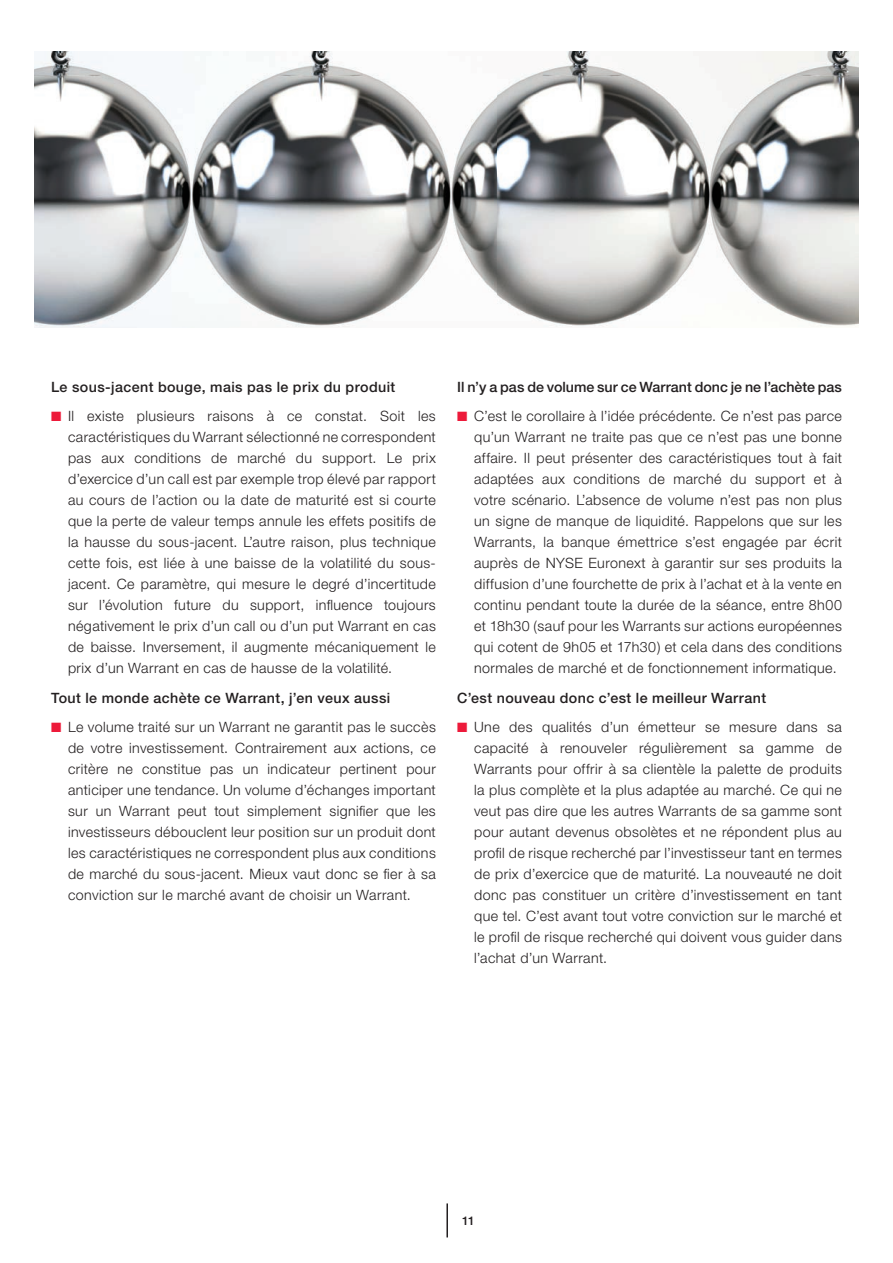
<style>
.page{position:relative;width:893px;height:1263px;background:#fff}
.page>*{position:absolute;margin:0;border:0;box-sizing:border-box;transform-origin:0 0}
.t1{font:300 14.25px/21px "Helvetica Neue";letter-spacing:.03em;color:#231f20;text-align:justify}
.t2{font:500 14.25px "Helvetica Neue";letter-spacing:.03em;color:#231f20}
.t3{font:500 14.25px "Helvetica Neue";color:#231f20}
.t4{font:500 12px "Helvetica Neue";color:#231f20}
.s1{color:#ed1a3a}
</style>
<div class="page">
<hr style="left:446px;top:1203px;width:2px;height:34px;background:#231f20">
<img style="left:34px;top:51px;width:825px;height:277px">
<p class="t2" style="left:51px;top:378px;width:346px">Le sous-jacent bouge, mais pas le prix du produit</p>
<p class="t1" style="left:68px;top:405px;width:369px;text-indent:-17px"><span class="s1">■</span> Il existe plusieurs raisons à ce constat. Soit les caractéristiques du Warrant sélectionné ne correspondent pas aux conditions de marché du support. Le prix d’exercice d’un call est par exemple trop élevé par rapport au cours de l’action ou la date de maturité est si courte que la perte de valeur temps annule les effets positifs de la hausse du sous-jacent. L’autre raison, plus technique cette fois, est liée à une baisse de la volatilité du sous&shy;jacent. Ce paramètre, qui mesure le degré d’incertitude sur l’évolution future du support, influence toujours négativement le prix d’un call ou d’un put Warrant en cas de baisse. Inversement, il augmente mécaniquement le prix d’un Warrant en cas de hausse de la volatilité.</p>
<p class="t2" style="left:51px;top:689px;width:341px">Tout le monde achète ce Warrant, j’en veux aussi</p>
<p class="t1" style="left:68px;top:716px;width:369px;text-indent:-17px"><span class="s1">■</span> Le volume traité sur un Warrant ne garantit pas le succès de votre investissement. Contrairement aux actions, ce critère ne constitue pas un indicateur pertinent pour anticiper une tendance. Un volume d’échanges important sur un Warrant peut tout simplement signifier que les investisseurs débouclent leur position sur un produit dont les caractéristiques ne correspondent plus aux conditions de marché du sous-jacent. Mieux vaut donc se fier à sa conviction sur le marché avant de choisir un Warrant.</p>
<p class="t3" style="left:457px;top:378px;width:386px">Il n’y a pas de volume sur ce Warrant donc je ne l’achète pas</p>
<p class="t1" style="left:474px;top:405px;width:369px;text-indent:-17px"><span class="s1">■</span> C’est le corollaire à l’idée précédente. Ce n’est pas parce qu’un Warrant ne traite pas que ce n’est pas une bonne affaire. Il peut présenter des caractéristiques tout à fait adaptées aux conditions de marché du support et à votre scénario. L’absence de volume n’est pas non plus un signe de manque de liquidité. Rappelons que sur les Warrants, la banque émettrice s’est engagée par écrit auprès de NYSE Euronext à garantir sur ses produits la diffusion d’une fourchette de prix à l’achat et à la vente en continu pendant toute la durée de la séance, entre 8h00 et 18h30 (sauf pour les Warrants sur actions européennes qui cotent de 9h05 et 17h30) et cela dans des conditions normales de marché et de fonctionnement informatique.</p>
<p class="t2" style="left:457px;top:689px;width:311px">C’est nouveau donc c’est le meilleur Warrant</p>
<p class="t1" style="left:474px;top:716px;width:369px;text-indent:-17px"><span class="s1">■</span> Une des qualités d’un émetteur se mesure dans sa capacité à renouveler régulièrement sa gamme de Warrants pour offrir à sa clientèle la palette de produits la plus complète et la plus adaptée au marché. Ce qui ne veut pas dire que les autres Warrants de sa gamme sont pour autant devenus obsolètes et ne répondent plus au profil de risque recherché par l’investisseur tant en termes de prix d’exercice que de maturité. La nouveauté ne doit donc pas constituer un critère d’investissement en tant que tel. C’est avant tout votre conviction sur le marché et le profil de risque recherché qui doivent vous guider dans l’achat d’un Warrant.</p>
<p class="t4" style="left:462px;top:1213px;width:14px">11</p>
</div>
